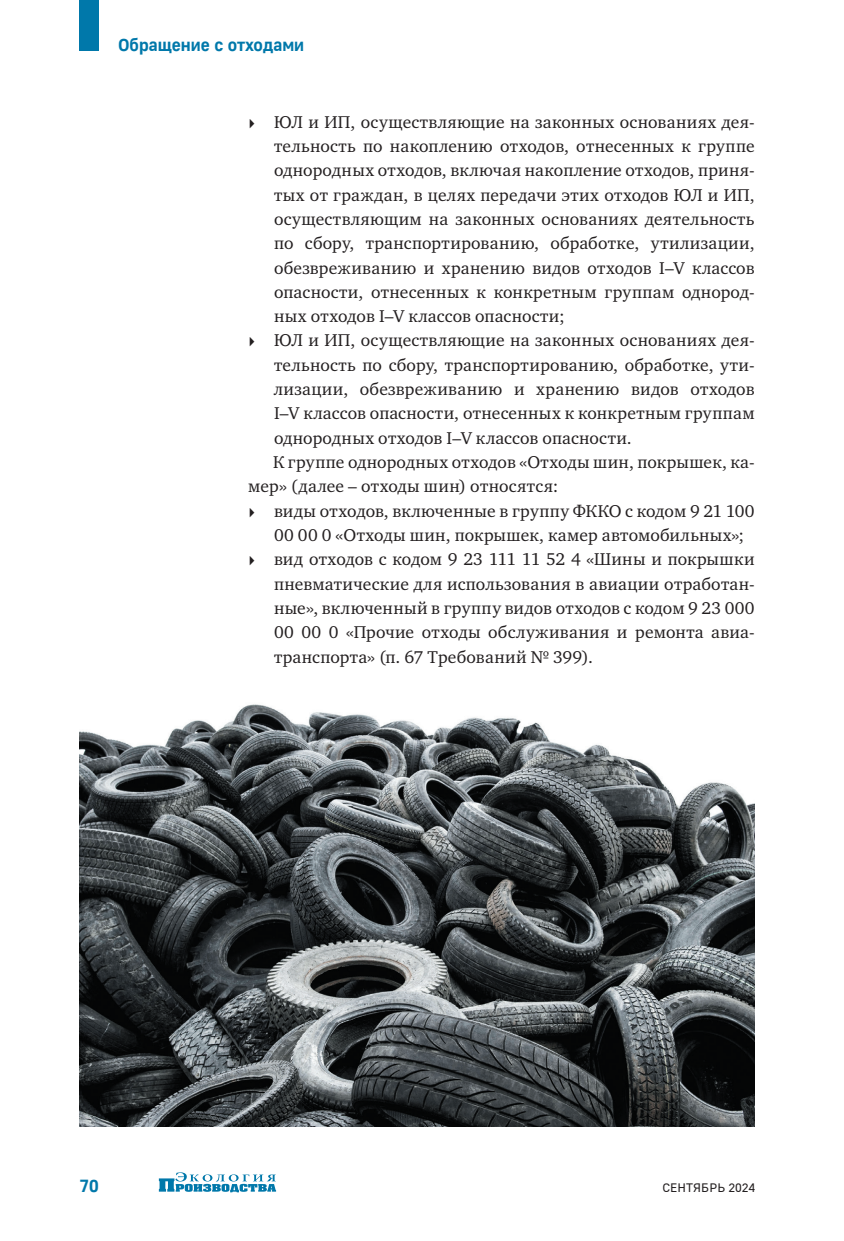
<style>
.page{position:relative;width:844px;height:1241px;background:#fff}
.page>*{position:absolute;margin:0;border:0;box-sizing:border-box;transform-origin:0 0}
.Текст{font:17.5px/24.3px "Charter C";letter-spacing:.015em;color:#231f20;text-align:justify}
.t1{font:700 17.5px "Golos UI";color:#0078aa}
.t2{font:12.25px "Golos UI";letter-spacing:.01em;color:#231f20}
.s1{font-family:"Kazimir Text";font-weight:700}
</style>
<div class="page">
<img style="left:79px;top:704px;width:675px;height:422px">
<svg style="left:159px;top:1172px;width:117px;height:20px"></svg>
<div style="left:79px;top:0;width:20px;height:51px;background:#0078aa"></div>
<p class="t1" style="left:118px;top:34px;width:188px">Обращение с отходами</p>
<p class="Текст" style="left:274px;top:110px;width:482px;text-indent:-26px"><span class="s1">▸</span> ЮЛ и ИП, осуществляющие на законных основаниях дея&shy;тельность по накоплению отходов, отнесенных к группе однородных отходов, включая накопление отходов, приня&shy;тых от граждан, в целях передачи этих отходов ЮЛ и ИП, осуществляющим на законных основаниях деятельность по сбору, транспортированию, обработке, утилизации, обезвреживанию и хранению видов отходов I–V классов опасности, отнесенных к конкретным группам однород&shy;ных отходов I–V классов опасности;</p>
<p class="Текст" style="left:274px;top:328px;width:482px;text-indent:-26px"><span class="s1">▸</span> ЮЛ и ИП, осуществляющие на законных основаниях дея&shy;тельность по сбору, транспортированию, обработке, ути&shy;лизации, обезвреживанию и хранению видов отходов I–V классов опасности, отнесенных к конкретным группам однородных отходов I–V классов опасности.</p>
<p class="Текст" style="left:248px;top:450px;width:507px;text-indent:25px">К группе однородных отходов «Отходы шин, покрышек, ка&shy;мер» (далее – отходы шин) относятся:</p>
<p class="Текст" style="left:274px;top:498px;width:482px;text-indent:-26px"><span class="s1">▸</span> виды отходов, включенные в группу ФККО с кодом 9 21 100<br>00 00 0 «Отходы шин, покрышек, камер автомобильных»;</p>
<p class="Текст" style="left:274px;top:547px;width:482px;text-indent:-26px"><span class="s1">▸</span> вид отходов с кодом 9 23 111 11 52 4 «Шины и покрышки пневматические для использования в авиации отработан&shy;ные», включенный в группу видов отходов с кодом 9 23 000<br>00 00 0 «Прочие отходы обслуживания и ремонта авиа&shy;транспорта» (п. 67 Требований № 399).</p>
<p class="t1" style="left:79px;top:1175px;width:21px">70</p>
<p class="t2" style="left:662px;top:1180px;width:94px">СЕНТЯБРЬ 2024</p>
</div>
